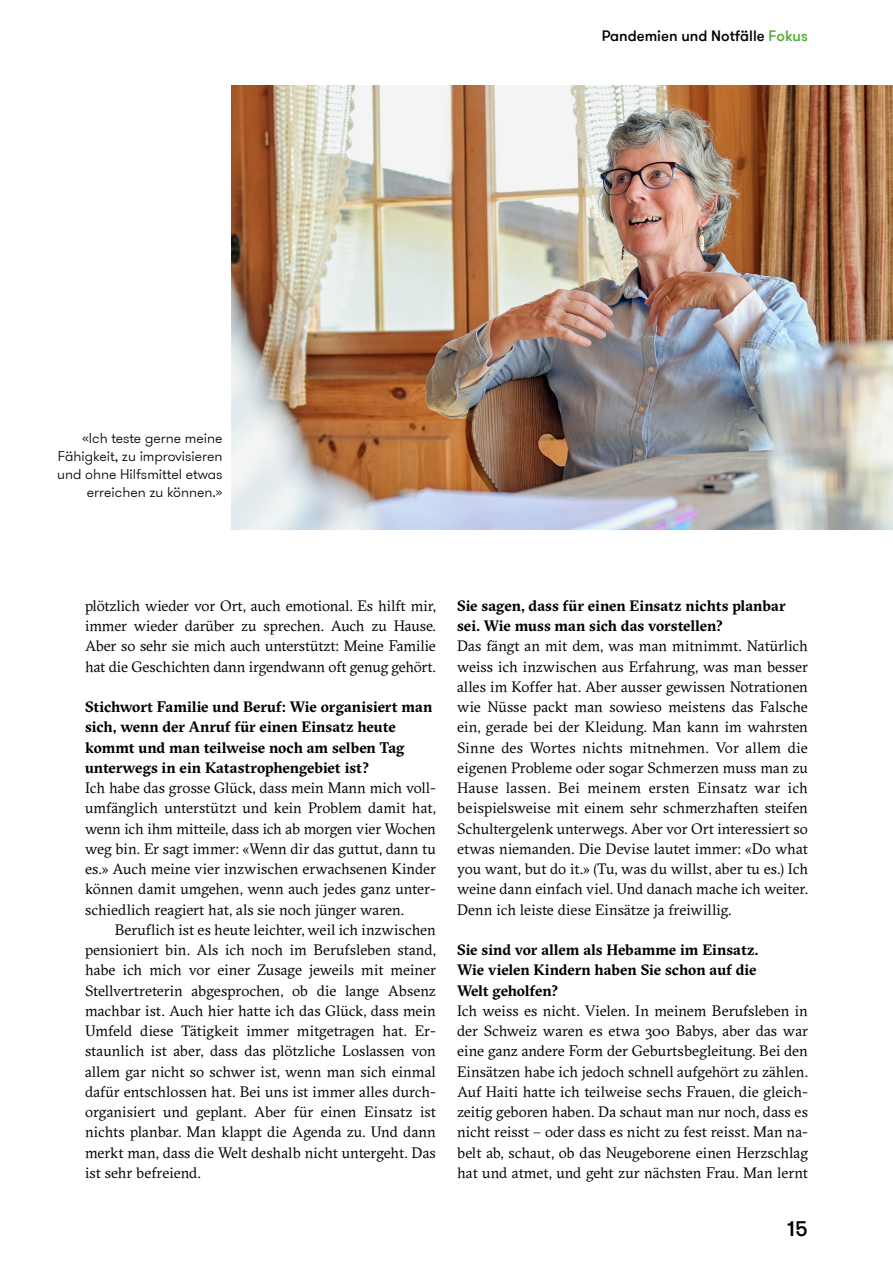
<style>
.page{position:relative;width:893px;height:1263px;background:#fff}
.page>*{position:absolute;margin:0;border:0;box-sizing:border-box;transform-origin:0 0}
.t1{font:500 21px "GT Walsheim Pro";color:#000}
.Lauftext_Block_ohne{font:15px/20.2px "GT Sectra";color:#000;text-align:justify}
.Lauftext_Block_mit_E{font:15px/20.2px "GT Sectra";color:#000;text-align:justify}
.Lauftext_Fragen_Inte{font:700 15px/20.2px "GT Sectra";color:#000}
.Lauftext_Block_ohne-2{font:700 15px/20.2px "GT Sectra";color:#000}
.t2{font:500 15px "GT Walsheim Pro";color:#000}
.t3{font:300 14.25px/18px "GT Walsheim Pro";color:#000;text-align:right}
.s1{color:#52ae32}
</style>
<div class="page">
<img style="left:231px;top:85px;width:662px;height:445px">
<p class="t2" style="left:602px;top:26px;width:208px">Pandemien und Notfälle <span class="s1">Fokus</span></p>
<p class="t3" style="left:57px;top:429px;width:167px">«Ich teste gerne meine<br>Fähigkeit, zu improvisieren und ohne Hilfsmittel etwas erreichen zu können.»</p>
<p class="Lauftext_Block_ohne" style="left:85px;top:595px;width:352px">plötzlich wieder vor Ort, auch emotional. Es hilft mir, immer wieder darüber zu sprechen. Auch zu Hause.<br>Aber so sehr sie mich auch unterstützt: Meine Familie hat die Geschichten dann irgendwann oft genug gehört.</p>
<p class="Lauftext_Block_ohne-2" style="left:85px;top:696px;width:349px">Stichwort Familie und Beruf: Wie organisiert man sich, wenn der Anruf für einen Einsatz heute kommt und man teilweise noch am selben Tag unterwegs in ein Katastrophengebiet ist?</p>
<p class="Lauftext_Block_ohne" style="left:85px;top:778px;width:352px">Ich habe das grosse Glück, dass mein Mann mich voll&shy;umfänglich unterstützt und kein Problem damit hat, wenn ich ihm mitteile, dass ich ab morgen vier Wochen weg bin. Er sagt immer: «Wenn dir das guttut, dann tu es.» Auch meine vier inzwischen erwachsenen Kinder können damit umgehen, wenn auch jedes ganz unter&shy;schiedlich reagiert hat, als sie noch jünger waren.</p>
<p class="Lauftext_Block_mit_E" style="left:85px;top:919px;width:352px;text-indent:30px">Beruflich ist es heute leichter, weil ich inzwischen pensioniert bin. Als ich noch im Berufsleben stand, habe ich mich vor einer Zusage jeweils mit meiner Stellvertreterin abgesprochen, ob die lange Absenz machbar ist. Auch hier hatte ich das Glück, dass mein Umfeld diese Tätigkeit immer mitgetragen hat. Er&shy;staunlich ist aber, dass das plötzliche Loslassen von allem gar nicht so schwer ist, wenn man sich einmal dafür entschlossen hat. Bei uns ist immer alles durch&shy;organisiert und geplant. Aber für einen Einsatz ist nichts planbar. Man klappt die Agenda zu. Und dann merkt man, dass die Welt deshalb nicht untergeht. Das ist sehr befreiend.</p>
<h2 class="Lauftext_Fragen_Inte" style="left:457px;top:595px;width:330px">Sie sagen, dass für einen Einsatz nichts planbar sei. Wie muss man sich das vorstellen?</h2>
<p class="Lauftext_Block_ohne" style="left:457px;top:636px;width:352px">Das fängt an mit dem, was man mitnimmt. Natürlich weiss ich inzwischen aus Erfahrung, was man besser alles im Koffer hat. Aber ausser gewissen Notrationen wie Nüsse packt man sowieso meistens das Falsche ein, gerade bei der Kleidung. Man kann im wahrsten Sinne des Wortes nichts mitnehmen. Vor allem die eigenen Probleme oder sogar Schmerzen muss man zu Hause lassen. Bei meinem ersten Einsatz war ich beispielsweise mit einem sehr schmerzhaften steifen Schultergelenk unterwegs. Aber vor Ort interessiert so etwas niemanden. Die Devise lautet immer: «Do what you want, but do it.» (Tu, was du willst, aber tu es.) Ich weine dann einfach viel. Und danach mache ich weiter.<br>Denn ich leiste diese Einsätze ja freiwillig.</p>
<h2 class="Lauftext_Fragen_Inte" style="left:457px;top:939px;width:303px;text-align:justify">Sie sind vor allem als Hebamme im Einsatz.<br>Wie vielen Kindern haben Sie schon auf die Welt geholfen?</h2>
<p class="Lauftext_Block_ohne" style="left:457px;top:1000px;width:352px">Ich weiss es nicht. Vielen. In meinem Berufsleben in der Schweiz waren es etwa 300 Babys, aber das war eine ganz andere Form der Geburtsbegleitung. Bei den Einsätzen habe ich jedoch schnell aufgehört zu zählen.<br>Auf Haiti hatte ich teilweise sechs Frauen, die gleich&shy;zeitig geboren haben. Da schaut man nur noch, dass es nicht reisst – oder dass es nicht zu fest reisst. Man na&shy;belt ab, schaut, ob das Neugeborene einen Herzschlag hat und atmet, und geht zur nächsten Frau. Man lernt</p>
<h1 class="t1" style="left:787px;top:1216px;width:22px">15</h1>
</div>
